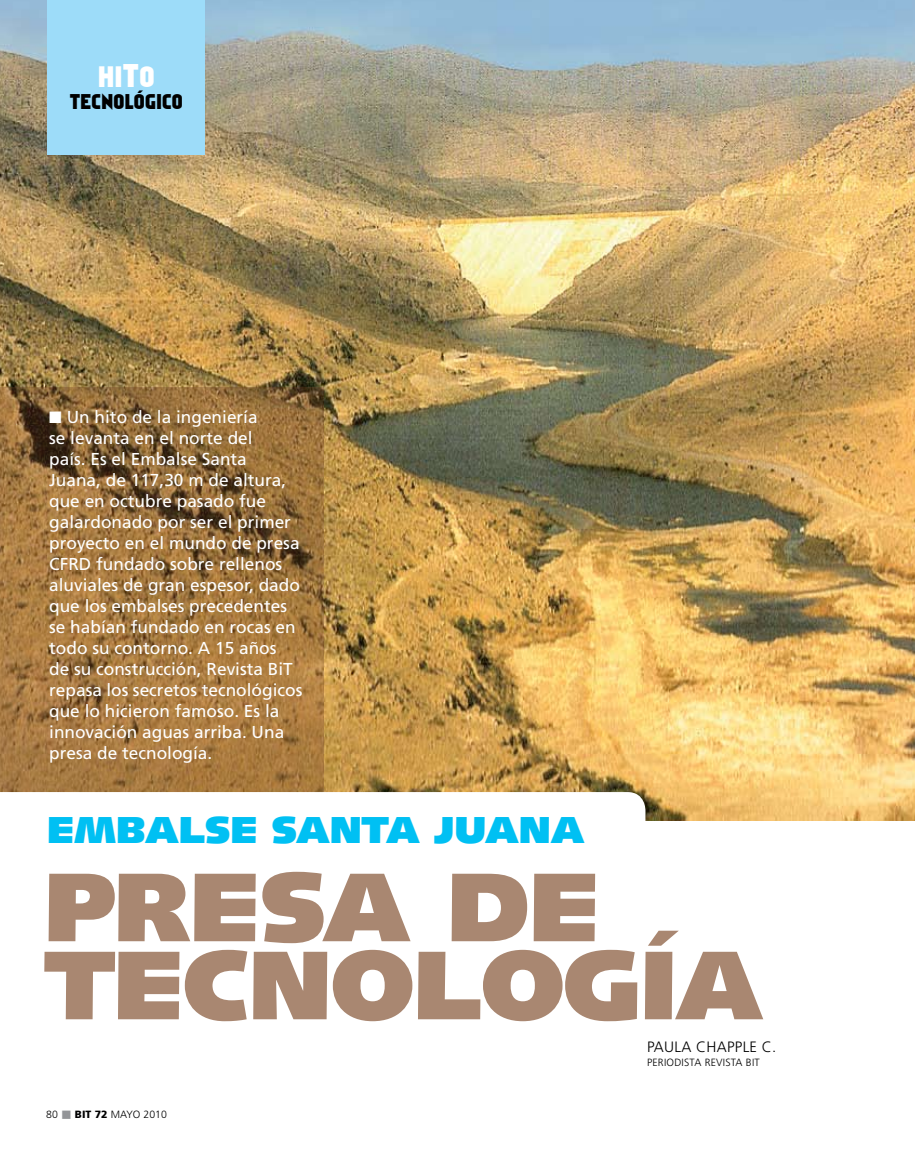
<style>
.page{position:relative;width:915px;height:1170px;background:#fff}
.page>*{position:absolute;margin:0;border:0;box-sizing:border-box;transform-origin:0 0}
.t1{font:900 97.5px/78px "Syntax";letter-spacing:-.015em;color:#a98771;scale:1.1 1}
.t2{font:900 37.5px "Syntax";letter-spacing:-.01em;color:#00c0f3;scale:1.1 1}
.t3{font:27px "Faktos";color:#fff}
.t4{font:19.5px "Faktos";letter-spacing:.02em;color:#000}
.t5{font:17.25px/21px "Frutiger";color:#fff}
.t6{font:300 15px "Frutiger";letter-spacing:.02em;color:#000}
.t7{font:300 10.5px "Frutiger";letter-spacing:.02em;color:#000}
.s1{font-size:30px}
.s2{color:#939598}
.s3{font-weight:900}
</style>
<div class="page">
<img style="left:0;top:0;width:914px;height:820px">
<svg style="left:0;top:387px;width:323px;height:404px;background:#9a713c"></svg>
<div style="left:47px;top:0;width:158px;height:154px;background:#9ddcf9"></div>
<svg style="left:0;top:792px;width:645px;height:28px"></svg>
<h3 class="t3" style="left:98px;top:61px;width:58px">HI<span class="s1">T</span>O</h3>
<p class="t4" style="left:70px;top:90px;width:115px">TECNOLÓGICO</p>
<p class="t5" style="left:49px;top:406px;width:254px">■ Un hito de la ingeniería<br>se levanta en el norte del<br>país. Es el Embalse Santa<br>Juana, de 117,30 m de altura, que en octubre pasado fue galardonado por ser el primer proyecto en el mundo de presa<br>CFRD fundado sobre rellenos aluviales de gran espesor, dado que los embalses precedentes se habían fundado en rocas en todo su contorno. A 15 años<br>de su construcción, Revista BiT repasa los secretos tecnológicos que lo hicieron famoso. Es la innovación aguas arriba. Una presa de tecnología.</p>
<h2 class="t2" style="left:47px;top:807px;width:490px">EMBALSE SANTA JUANA</h2>
<h1 class="t1" style="left:44px;top:868px;width:655px">PRESA DE<br>TECNOLOGÍA</h1>
<p class="t6" style="left:646px;top:1038px;width:131px">PAULA CHAPPLE C.</p>
<p class="t7" style="left:646px;top:1056px;width:114px">PERIODISTA REVISTA BIT</p>
<p class="t7" style="left:46px;top:1108px;width:122px">80 <span class="s2">■</span> <span class="s3">BIT 72</span> MAYO 2010</p>
</div>
